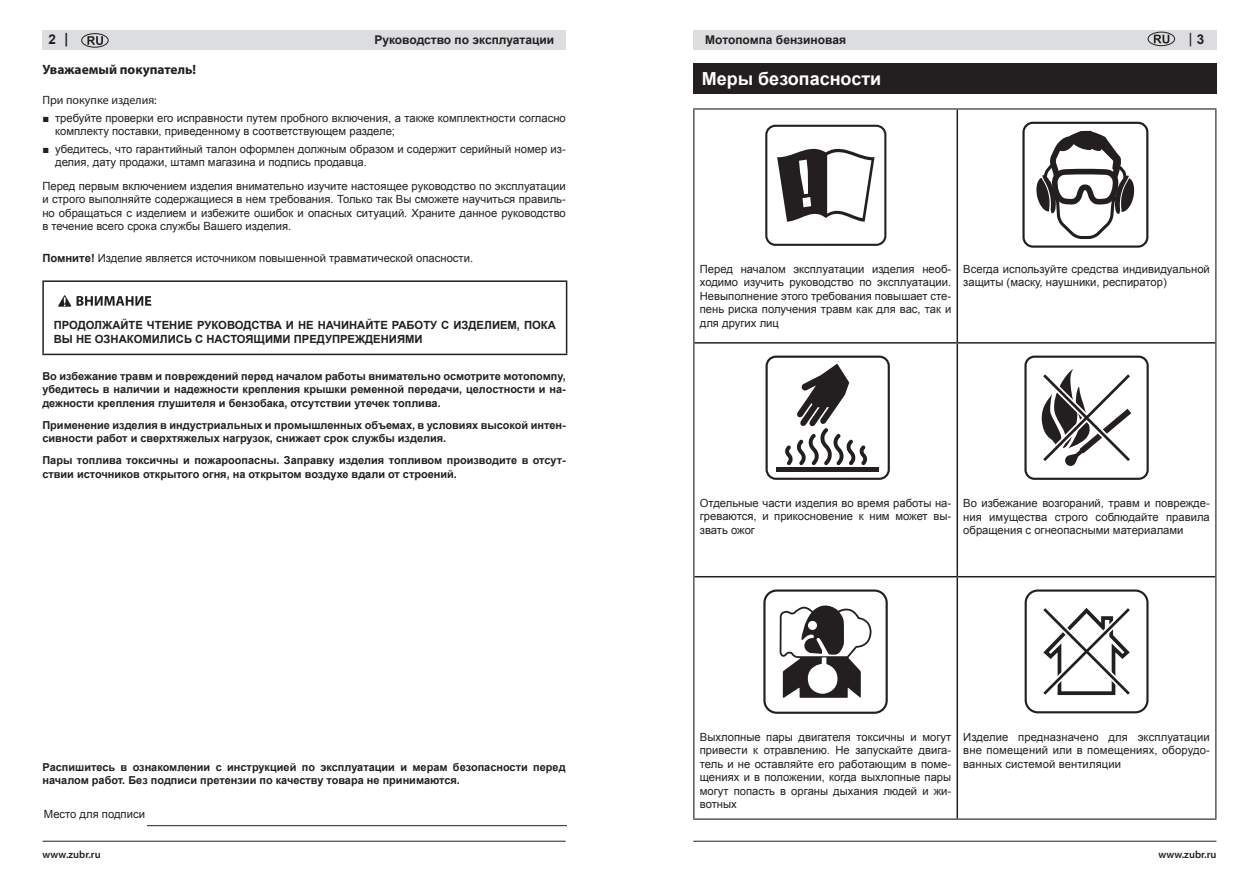
<style>
.page{position:relative;width:1259px;height:893px;background:#fff}
.page>*{position:absolute;margin:0;border:0;box-sizing:border-box;transform-origin:0 0}
.PosleSpis{font:700 18px "Arial";color:#fff}
.t1{font:700 13.5px "Myriad Pro";color:#231f20}
.t2{font:700 13.5px "Arial";color:#231f20}
.t3{font:600 13.5px "Myriad Pro";color:#231f20}
.t4{font:700 12px "Arial";color:#231f20}
.t5{font:12px "Myriad Pro";color:#231f20}
.PosleSpis_copy_3{font:11.25px/13.5px "Arial";color:#231f20;text-align:justify}
.PosleSpis-2{font:700 11.25px/14.4px "Arial";color:#231f20}
.PosleSpis-3{font:11.25px "Arial";color:#231f20}
.Spisok_strelki_copy{font:11.25px "Arial";color:#231f20}
.PosleSpis-4{font:700 10.95px/13.5px "Arial";color:#231f20}
.t6{font:600 10.5px "Myriad Pro";color:#231f20}
.s1{font-family:"Myriad Pro"}
.s2{font-family:"Arial";font-weight:700}
.s3{font-family:"Times New Roman"}
.s4{font-weight:700}
</style>
<div class="page">
<div style="left:693px;top:30px;width:523px;height:20px;background:#dcdddf"></div>
<div style="left:43px;top:30px;width:523px;height:20px;background:#dcdddf"></div>
<hr style="left:693px;top:841px;width:523px;height:1px;background:#231f20">
<hr style="left:43px;top:841px;width:523px;height:1px;background:#231f20">
<svg style="left:1153px;top:35px;width:16px;height:8px"></svg>
<div style="left:1147px;top:32px;width:28px;height:14px;border:1px solid #231f20;border-radius:50%"></div>
<svg style="left:87px;top:36px;width:16px;height:9px"></svg>
<div style="left:81px;top:33px;width:27px;height:15px;border:1px solid #231f20;border-radius:50%"></div>
<hr style="left:42px;top:280px;width:525px;height:2px;background:#231f20">
<hr style="left:42px;top:282px;width:2px;height:72px;background:#231f20">
<hr style="left:566px;top:282px;width:1px;height:72px;background:#231f20">
<hr style="left:42px;top:354px;width:525px;height:1px;background:#231f20">
<svg style="left:58px;top:295px;width:13px;height:12px"></svg>
<svg style="left:77px;top:296px;width:74px;height:10px"></svg>
<div style="left:693px;top:64px;width:523px;height:30px;background:#231f20"></div>
<hr style="left:956px;top:110px;width:2px;height:232px;background:#231f20">
<hr style="left:694px;top:342px;width:263px;height:2px;background:#231f20">
<hr style="left:957px;top:342px;width:258px;height:2px;background:#231f20">
<hr style="left:956px;top:344px;width:2px;height:232px;background:#231f20">
<hr style="left:694px;top:576px;width:263px;height:1px;background:#231f20">
<hr style="left:957px;top:576px;width:258px;height:1px;background:#231f20">
<hr style="left:956px;top:577px;width:2px;height:241px;background:#231f20">
<hr style="left:693px;top:108px;width:264px;height:2px;background:#231f20">
<hr style="left:693px;top:110px;width:1px;height:233px;background:#231f20">
<hr style="left:957px;top:108px;width:259px;height:2px;background:#231f20">
<hr style="left:1215px;top:110px;width:1px;height:233px;background:#231f20">
<hr style="left:693px;top:343px;width:1px;height:234px;background:#231f20">
<hr style="left:1215px;top:343px;width:1px;height:234px;background:#231f20">
<hr style="left:693px;top:577px;width:1px;height:241px;background:#231f20">
<hr style="left:1215px;top:577px;width:1px;height:241px;background:#231f20">
<hr style="left:693px;top:818px;width:264px;height:2px;background:#231f20">
<hr style="left:957px;top:818px;width:259px;height:2px;background:#231f20">
<div style="left:765px;top:125px;width:121px;height:121px;border:2px solid #231f20;border-radius:9px"></div>
<svg style="left:777px;top:148px;width:97px;height:74px"></svg>
<div style="left:1022px;top:122px;width:126px;height:126px;border:2px solid #231f20;border-radius:9px"></div>
<svg style="left:1036px;top:131px;width:99px;height:108px"></svg>
<div style="left:765px;top:356px;width:125px;height:124px;border:2px solid #231f20;border-radius:9px"></div>
<div style="left:776px;top:467px;width:103px;height:5px;background:#231f20"></div>
<svg style="left:785px;top:364px;width:82px;height:101px"></svg>
<div style="left:1024px;top:356px;width:124px;height:124px;border:2px solid #231f20;border-radius:9px"></div>
<svg style="left:1041px;top:369px;width:91px;height:97px"></svg>
<div style="left:763px;top:589px;width:124px;height:125px;border:2px solid #231f20;border-radius:12px"></div>
<svg style="left:779px;top:605px;width:92px;height:93px"></svg>
<div style="left:1024px;top:589px;width:124px;height:124px;border:2px solid #231f20;border-radius:12px"></div>
<svg style="left:1043px;top:608px;width:87px;height:88px"></svg>
<hr style="left:147px;top:825px;width:420px;height:1px;background:#231f20">
<p class="t2" style="left:48px;top:30px;width:21px">2 <span class="s1">|</span></p>
<p class="t3" style="left:1189px;top:30px;width:17px">| <span class="s2">3</span></p>
<p class="t1" style="left:42px;top:61px;width:155px">Уважаемый покупатель!</p>
<p class="t5" style="left:42px;top:92px;width:116px">При покупке изделия:</p>
<p class="PosleSpis_copy_3" style="left:55px;top:111px;width:512px;text-indent:-13px"><span class="s3">■</span> требуйте проверки его исправности путем пробного включения, а также комплектности согласно комплекту поставки, приведенному в соответствующем разделе;</p>
<p class="PosleSpis_copy_3" style="left:55px;top:142px;width:512px;text-indent:-13px"><span class="s3">■</span> убедитесь, что гарантийный талон оформлен должным образом и содержит серийный номер из&shy;делия, дату продажи, штамп магазина и подпись продавца.</p>
<p class="PosleSpis_copy_3" style="left:42px;top:179px;width:525px">Перед первым включением изделия внимательно изучите настоящее руководство по эксплуатации и строго выполняйте содержащиеся в нем требования. Только так Вы сможете научиться правиль&shy;но обращаться с изделием и избежите ошибок и опасных ситуаций. Храните данное руководство в течение всего срока службы Вашего изделия.</p>
<p class="PosleSpis-3" style="left:42px;top:250px;width:432px"><span class="s4">Помните!</span> Изделие является источником повышенной травматической опасности.</p>
<p class="t4" style="left:374px;top:32px;width:181px">Руководство по эксплуатации</p>
<p class="t4" style="left:705px;top:32px;width:142px">Мотопомпа бензиновая</p>
<p class="PosleSpis" style="left:702px;top:67px;width:181px">Меры безопасности</p>
<p class="PosleSpis_copy_3" style="left:700px;top:262px;width:253px">Перед началом эксплуатации изделия необ&shy;ходимо изучить руководство по эксплуатации.<br>Невыполнение этого требования повышает сте&shy;пень риска получения травм как для вас, так и для других лиц</p>
<p class="PosleSpis_copy_3" style="left:963px;top:262px;width:248px">Всегда используйте средства индивидуальной защиты (маску, наушники, респиратор)</p>
<p class="PosleSpis-2" style="left:54px;top:318px;width:504px">ПРОДОЛЖАЙТЕ ЧТЕНИЕ РУКОВОДСТВА И НЕ НАЧИНАЙТЕ РАБОТУ С ИЗДЕЛИЕМ, ПОКА<br>ВЫ НЕ ОЗНАКОМИЛИСЬ С НАСТОЯЩИМИ ПРЕДУПРЕЖДЕНИЯМИ</p>
<p class="PosleSpis-4" style="left:42px;top:369px;width:525px;text-align:justify">Во избежание травм и повреждений перед началом работы внимательно осмотрите мотопомпу, убедитесь в наличии и надежности крепления крышки ременной передачи, целостности и на&shy;дежности крепления глушителя и бензобака, отсутствии утечек топлива.</p>
<p class="PosleSpis-4" style="left:42px;top:418px;width:525px">Применение изделия в индустриальных и промышленных объемах, в условиях высокой интен&shy;сивности работ и сверхтяжелых нагрузок, снижает срок службы изделия.</p>
<p class="PosleSpis-4" style="left:42px;top:454px;width:525px">Пары топлива токсичны и пожароопасны. Заправку изделия топливом производите в отсут&shy;ствии источников открытого огня, на открытом воздухе вдали от строений.</p>
<p class="PosleSpis_copy_3" style="left:700px;top:496px;width:253px">Отдельные части изделия во время работы на&shy;греваются, и прикосновение к ним может вы&shy;звать ожог</p>
<p class="PosleSpis_copy_3" style="left:963px;top:497px;width:248px">Во избежание возгораний, травм и поврежде&shy;ния имущества строго соблюдайте правила обращения с огнеопасными материалами</p>
<p class="PosleSpis_copy_3" style="left:700px;top:730px;width:253px">Выхлопные пары двигателя токсичны и могут привести к отравлению. Не запускайте двига&shy;тель и не оставляйте его работающим в поме&shy;щениях и в положении, когда выхлопные пары могут попасть в органы дыхания людей и жи&shy;вотных</p>
<p class="PosleSpis_copy_3" style="left:963px;top:730px;width:248px">Изделие предназначено для эксплуатации вне помещений или в помещениях, оборудо-</p>
<p class="PosleSpis-4" style="left:43px;top:761px;width:524px">Распишитесь в ознакомлении с инструкцией по эксплуатации и мерам безопасности перед</p>
<p class="PosleSpis_copy_3" style="left:963px;top:757px;width:159px">ванных системой вентиляции</p>
<p class="PosleSpis-4" style="left:43px;top:774px;width:419px">началом работ. Без подписи претензии по качеству товара не принимаются.</p>
<p class="Spisok_strelki_copy" style="left:44px;top:806px;width:103px">Место для подписи</p>
<p class="t6" style="left:43px;top:847px;width:60px">www.zubr.ru</p>
<p class="t6" style="left:1158px;top:847px;width:60px">www.zubr.ru</p>
</div>
